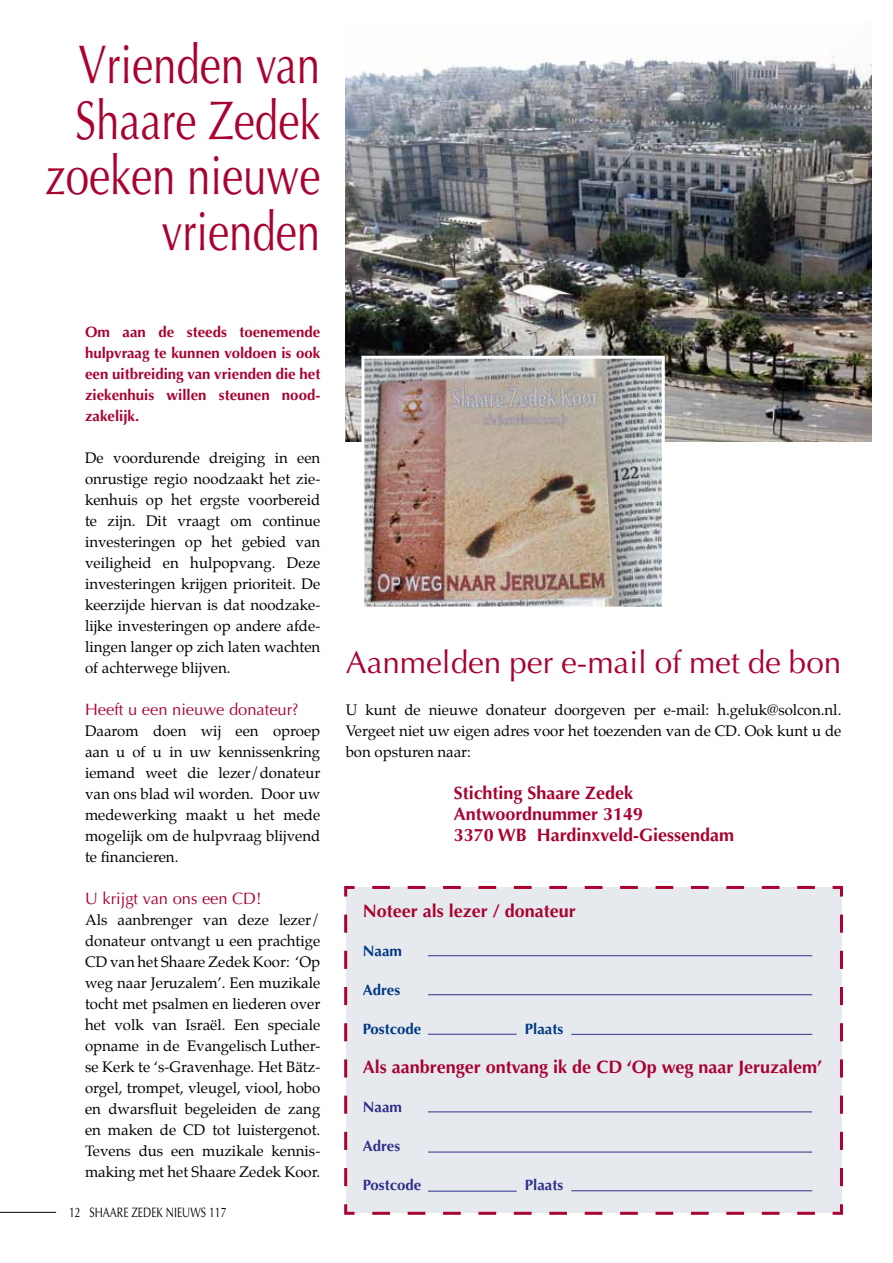
<style>
.page{position:relative;width:893px;height:1263px;background:#fff}
.page>*{position:absolute;margin:0;border:0;box-sizing:border-box;transform-origin:0 0}
.t1{font:54.6px/55.5px "Optima";color:#a90230;text-align:right;scale:.77 1}
.t2{font:31.5px "Optima";color:#a90230}
.t3{font:700 18px/21px "Optima";color:#a90230}
.t4{font:16.5px "Optima";color:#a90230}
.t5{font:15px/21px "Palatino";color:#000;text-align:justify}
.t6{font:700 15px/21px "Optima";color:#a90230;text-align:justify}
.t7{font:700 15px "Optima";color:#003882}
.t8{font:700 15px "Optima";color:#2d3188}
.t9{font:13.65px "Optima";color:#000;scale:.77 1}
</style>
<div class="page">
<hr style="left:0;top:1212px;width:56px;height:1px;background:#000">
<img style="left:346px;top:55px;width:526px;height:387px">
<img style="left:365px;top:360px;width:296px;height:246px">
<div style="left:361px;top:356px;width:304px;height:254px;border:3px solid #fff"></div>
<div style="left:344px;top:885px;width:499px;height:330px;background:#e6eaee"></div>
<hr style="left:428px;top:955px;width:384px;height:1px;background:#2d3188">
<hr style="left:428px;top:994px;width:384px;height:1px;background:#2d3188">
<hr style="left:571px;top:1034px;width:241px;height:1px;background:#2d3188">
<hr style="left:428px;top:1034px;width:89px;height:1px;background:#2d3188">
<hr style="left:428px;top:1111px;width:384px;height:1px;background:#2d3188">
<hr style="left:428px;top:1152px;width:384px;height:1px;background:#2d3188">
<hr style="left:428px;top:1191px;width:89px;height:1px;background:#2d3188">
<hr style="left:571px;top:1190px;width:241px;height:1px;background:#2d3188">
<h1 class="t1" style="left:45px;top:38px;width:359px">Vrienden van<br>Shaare Zedek zoeken nieuwe vrienden</h1>
<p class="t6" style="left:85px;top:321px;width:237px">Om aan de steeds toenemende hulpvraag te kunnen voldoen is ook een uitbreiding van vrienden die het ziekenhuis willen steunen nood&shy;zakelijk.</p>
<p class="t5" style="left:85px;top:447px;width:237px">De voordurende dreiging in een onrustige regio noodzaakt het zie&shy;kenhuis op het ergste voorbereid te zijn. Dit vraagt om continue investeringen op het gebied van veiligheid en hulpopvang. Deze investeringen krijgen prioriteit. De keerzijde hiervan is dat noodzake&shy;lijke investeringen op andere afde&shy;lingen langer op zich laten wachten of achterwege blijven.</p>
<p class="t4" style="left:85px;top:699px;width:215px">Heeft u een nieuwe donateur?</p>
<p class="t5" style="left:85px;top:720px;width:237px">Daarom doen wij een oproep aan u of u in uw kennissenkring iemand weet die lezer/donateur van ons blad wil worden. Door uw medewerking maakt u het mede mogelijk om de hulpvraag blijvend te financieren.</p>
<p class="t4" style="left:85px;top:888px;width:178px">U krijgt van ons een CD!</p>
<p class="t5" style="left:85px;top:909px;width:237px">Als aanbrenger van deze lezer/ donateur ontvangt u een prachtige CD van het Shaare Zedek Koor: ‘Op weg naar Jeruzalem’. Een muzikale tocht met psalmen en liederen over het volk van Israël. Een speciale opname in de Evangelisch Luther&shy;se Kerk te ‘s-Gravenhage. Het Bätz&shy;orgel, trompet, vleugel, viool, hobo en dwarsfluit begeleiden de zang en maken de CD tot luistergenot.<br>Tevens dus een muzikale kennis&shy;making met het Shaare Zedek Koor.</p>
<p class="t9" style="left:69px;top:1205px;width:206px">12 SHAARE ZEDEK NIEUWS 117</p>
<h2 class="t2" style="left:346px;top:644px;width:497px">Aanmelden per e-mail of met de bon</h2>
<p class="t5" style="left:346px;top:699px;width:497px">U kunt de nieuwe donateur doorgeven per e-mail: h.geluk@solcon.nl.<br>Vergeet niet uw eigen adres voor het toezenden van de CD. Ook kunt u de bon opsturen naar:</p>
<p class="t3" style="left:454px;top:782px;width:282px">Stichting Shaare Zedek<br>Antwoordnummer 3149<br>3370 WB Hardinxveld-Giessendam</p>
<p class="t3" style="left:363px;top:900px;width:215px">Noteer als lezer / donateur</p>
<p class="t7" style="left:363px;top:942px;width:41px">Naam</p>
<p class="t7" style="left:363px;top:981px;width:39px">Adres</p>
<p class="t7" style="left:363px;top:1020px;width:60px">Postcode</p>
<p class="t7" style="left:525px;top:1020px;width:40px">Plaats</p>
<p class="t3" style="left:363px;top:1056px;width:461px">Als aanbrenger ontvang ik de CD ‘Op weg naar Jeruzalem’</p>
<p class="t8" style="left:363px;top:1098px;width:41px">Naam</p>
<p class="t8" style="left:363px;top:1137px;width:39px">Adres</p>
<p class="t8" style="left:363px;top:1176px;width:60px">Postcode</p>
<p class="t8" style="left:525px;top:1176px;width:40px">Plaats</p>
</div>
